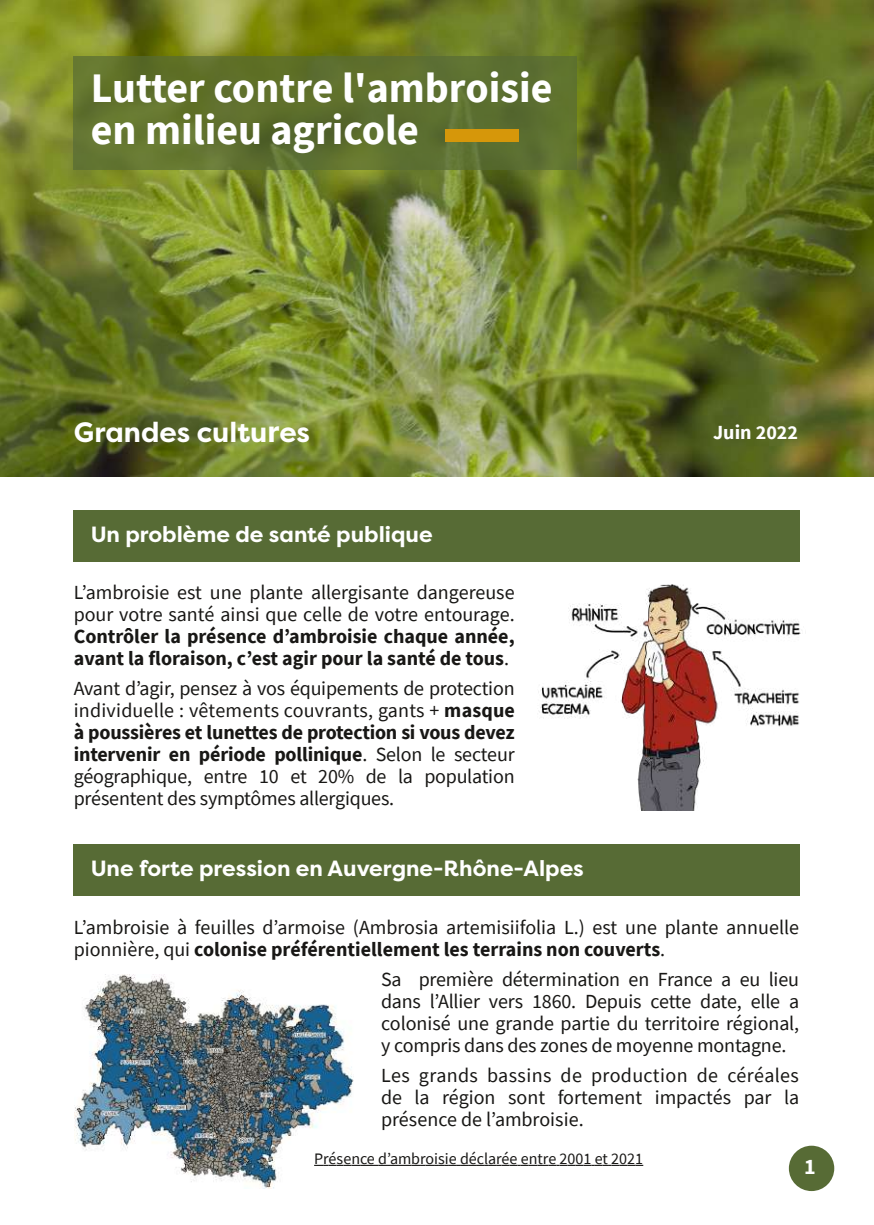
<style>
.page{position:relative;width:874px;height:1225px;background:#fff}
.page>*{position:absolute;margin:0;border:0;box-sizing:border-box;transform-origin:0 0}
.t1{font:700 42px/41.8px "Source Sans Pro";color:#fff}
.t2{font:700 28px "Filson Pro";color:#fff}
.t3{font:700 22px "Filson Pro";color:#fff}
.t4{font:700 22px "Source Sans Pro";color:#fff}
.t5{font:20px/22px "Source Sans Pro";letter-spacing:-.005em;color:#181715;text-align:justify}
.t6{font:700 20px/22px "Source Sans Pro";color:#181715}
.t7{font:700 20px "Source Sans Pro";color:#fff}
.t8{font:16px "Source Sans Pro";letter-spacing:.005em;color:#181715}
.s1{font-size:30px}
.s2{font-weight:400}
.s3{font-weight:700}
</style>
<div class="page">
<img style="left:0;top:0;width:873px;height:477px">
<div style="left:74px;top:511px;width:725px;height:51px;background:#576b35"></div>
<img style="left:538px;top:584px;width:263px;height:226px">
<div style="left:74px;top:844px;width:725px;height:51px;background:#576b35"></div>
<div style="left:788px;top:1145px;width:45px;height:46px;background:#576b35;border-radius:50%"></div>
<div style="left:74px;top:56px;width:502px;height:114px;background:#5e702f"></div>
<div style="left:445px;top:129px;width:74px;height:13px;background:#d6970a"></div>
<img style="left:75px;top:974px;width:278px;height:214px">
<svg style="left:314px;top:1164px;width:329px;height:2px"></svg>
<h1 class="t1" style="left:91px;top:66px;width:463px">Lutter contre l'ambroisie en milieu agricole</h1>
<h2 class="t2" style="left:74px;top:421px;width:238px">Grandes cultu<span class="s1">r</span>es</h2>
<p class="t7" style="left:712px;top:419px;width:86px">Juin 2022</p>
<p class="t3" style="left:91px;top:526px;width:343px">Un problème de santé publique</p>
<p class="t5" style="left:74px;top:581px;width:442px">L’ambroisie est une plante allergisante dangereuse pour votre santé ainsi que celle de votre entourage.</p>
<p class="t6" style="left:74px;top:625px;width:442px">Contrôler la présence d’ambroisie chaque année, avant la floraison, c’est agir pour la santé de tous<span class="s2">.</span></p>
<p class="t5" style="left:74px;top:677px;width:442px">Avant d’agir, pensez à vos équipements de protection individuelle : vêtements couvrants, gants + <span class="s3">masque à poussières et lunettes de protection si vous devez intervenir en période pollinique</span>. Selon le secteur géographique, entre 10 et 20% de la population présentent des symptômes allergiques.</p>
<p class="t3" style="left:91px;top:860px;width:494px">Une forte pression en Auvergne-Rhône-Alpes</p>
<p class="t5" style="left:74px;top:916px;width:726px">L’ambroisie à feuilles d’armoise (Ambrosia artemisiifolia L.) est une plante annuelle pionnière, qui <span class="s3">colonise préférentiellement les terrains non couverts</span>.</p>
<p class="t5" style="left:381px;top:968px;width:419px">Sa première détermination en France a eu lieu dans l’Allier vers 1860. Depuis cette date, elle a colonisé une grande partie du territoire régional, y compris dans des zones de moyenne montagne.</p>
<p class="t5" style="left:381px;top:1064px;width:419px">Les grands bassins de production de céréales de la région sont fortement impactés par la présence de l’ambroisie.</p>
<p class="t8" style="left:314px;top:1148px;width:330px">Présence d’ambroisie déclarée entre 2001 et 2021</p>
<p class="t4" style="left:803px;top:1152px;width:13px">1</p>
</div>
